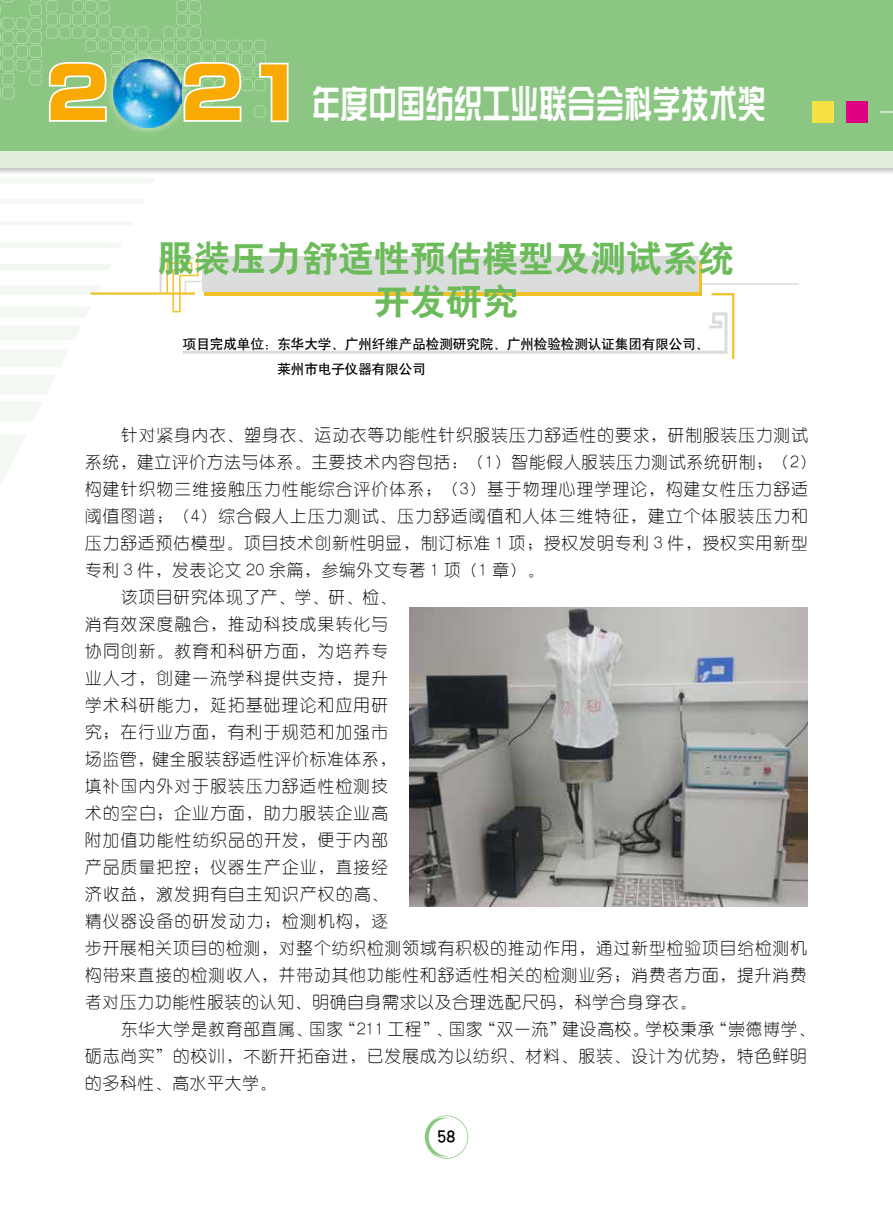
<style>
.page{position:relative;width:893px;height:1212px;background:#fff}
.page>*{position:absolute;margin:0;border:0;box-sizing:border-box;transform-origin:0 0}
.t1{font:88.65px "H Yk 1 gj";color:#f8aa02;scale:1.36 1}
.t2{font:37.8px "H Yk 1 gj";color:#fff;scale:.75 1}
.t3{font:36px/43.2px "H Yb 2 gj";color:#6cbb5a;text-align:center}
.t4{font:18px "H Yb 1 gj";color:#000}
.t5{font:16.5px "Hye 1 gj";letter-spacing:.07em;color:#000}
.t6{font:16.5px "Hye 1 gj";letter-spacing:.09em;color:#000}
.t7{font:13.5px/25.2px "H Yb 1 gj";color:#000}
</style>
<div class="page">
<div style="left:0;top:0;width:893px;height:152px;background:#8bc782"></div>
<div style="left:846px;top:101px;width:21px;height:22px;background:#dd017f"></div>
<div style="left:812px;top:101px;width:21px;height:22px;background:#f5e144"></div>
<svg style="left:880px;top:111px;width:13px;height:2px"></svg>
<div style="left:0;top:150px;width:893px;height:25px;background:#000;opacity:.25"></div>
<div style="left:0;top:152px;width:893px;height:16px;background:#e1efdc"></div>
<svg style="left:0;top:402px;width:42px;height:19px"></svg>
<svg style="left:0;top:375px;width:56px;height:19px"></svg>
<svg style="left:0;top:349px;width:69px;height:18px"></svg>
<svg style="left:0;top:326px;width:81px;height:14px"></svg>
<svg style="left:0;top:306px;width:88px;height:12px"></svg>
<svg style="left:0;top:285px;width:101px;height:10px"></svg>
<svg style="left:0;top:264px;width:112px;height:6px"></svg>
<svg style="left:0;top:243px;width:122px;height:5px"></svg>
<svg style="left:0;top:222px;width:133px;height:3px"></svg>
<svg style="left:0;top:199px;width:145px;height:4px"></svg>
<svg style="left:0;top:179px;width:155px;height:4px"></svg>
<svg style="left:0;top:435px;width:26px;height:51px"></svg>
<svg style="left:425px;top:1115px;width:43px;height:44px"></svg>
<svg style="left:0;top:0;width:289px;height:123px"></svg>
<div style="left:104px;top:50px;width:87px;height:87px;background:#fff;opacity:.75"></div>
<img style="left:114px;top:60px;width:68px;height:67px">
<hr style="left:697px;top:283px;width:102px;height:2px;background:#dbdddd">
<svg style="left:159px;top:254px;width:543px;height:37px;background:#dfe0dd"></svg>
<svg style="left:88px;top:291px;width:647px;height:69px"></svg>
<img style="left:410px;top:607px;width:398px;height:300px">
<h1 class="t1" style="left:48px;top:54px;width:191px">2 21</h1>
<h2 class="t2" style="left:312px;top:85px;width:607px">年度中国纺织工业联合会科学技术奖</h2>
<h3 class="t3" style="left:158px;top:236px;width:577px">服装压力舒适性预估模型及测试系统开发研究</h3>
<p class="t7" style="left:277px;top:331px;width:433px;text-indent:-95px">项目完成单位：东华大学、广州纤维产品检测研究院、广州检验检测认证集团有限公司、莱州市电子仪器有限公司</p>
<p class="t5" style="left:121px;top:426px;width:688px">针对紧身内衣、塑身衣、运动衣等功能性针织服装压力舒适性的要求，研制服装压力测试</p>
<p class="t5" style="left:85px;top:453px;width:733px">系统，建立评价方法与体系。主要技术内容包括：（1）智能假人服装压力测试系统研制；（2）</p>
<p class="t5" style="left:85px;top:480px;width:724px">构建针织物三维接触压力性能综合评价体系；（3）基于物理心理学理论，构建女性压力舒适</p>
<p class="t5" style="left:85px;top:507px;width:724px">阈值图谱；（4）综合假人上压力测试、压力舒适阈值和人体三维特征，建立个体服装压力和</p>
<p class="t5" style="left:85px;top:534px;width:724px">压力舒适预估模型。项目技术创新性明显，制订标准 1 项；授权发明专利 3 件，授权实用新型</p>
<p class="t5" style="left:85px;top:561px;width:460px">专利 3 件，发表论文 20 余篇，参编外文专著 1 项（1 章）。</p>
<p class="t5" style="left:121px;top:588px;width:277px">该项目研究体现了产、学、研、检、</p>
<p class="t5" style="left:85px;top:615px;width:305px">消有效深度融合，推动科技成果转化与</p>
<p class="t6" style="left:85px;top:642px;width:305px">协同创新。教育和科研方面，为培养专</p>
<p class="t6" style="left:85px;top:669px;width:305px">业人才，创建一流学科提供支持，提升</p>
<p class="t5" style="left:85px;top:696px;width:305px">学术科研能力，延拓基础理论和应用研</p>
<p class="t6" style="left:85px;top:723px;width:305px">究；在行业方面，有利于规范和加强市</p>
<p class="t5" style="left:85px;top:750px;width:313px">场监管，健全服装舒适性评价标准体系，</p>
<p class="t5" style="left:85px;top:777px;width:304px">填补国内外对于服装压力舒适性检测技</p>
<p class="t6" style="left:85px;top:804px;width:305px">术的空白；企业方面，助力服装企业高</p>
<p class="t5" style="left:85px;top:831px;width:305px">附加值功能性纺织品的开发，便于内部</p>
<p class="t6" style="left:85px;top:858px;width:305px">产品质量把控；仪器生产企业，直接经</p>
<p class="t6" style="left:85px;top:885px;width:305px">济收益，激发拥有自主知识产权的高、</p>
<p class="t6" style="left:85px;top:912px;width:305px">精仪器设备的研发动力；检测机构，逐</p>
<p class="t5" style="left:85px;top:939px;width:723px">步开展相关项目的检测，对整个纺织检测领域有积极的推动作用，通过新型检验项目给检测机</p>
<p class="t5" style="left:85px;top:966px;width:723px">构带来直接的检测收入，并带动其他功能性和舒适性相关的检测业务；消费者方面，提升消费</p>
<p class="t5" style="left:85px;top:993px;width:613px">者对压力功能性服装的认知、明确自身需求以及合理选配尺码，科学合身穿衣。</p>
<p class="t5" style="left:121px;top:1020px;width:695px">东华大学是教育部直属、国家“211 工程”、国家“双一流”建设高校。学校秉承“崇德博学、</p>
<p class="t5" style="left:85px;top:1047px;width:723px">砺志尚实”的校训，不断开拓奋进，已发展成为以纺织、材料、服装、设计为优势，特色鲜明</p>
<p class="t5" style="left:85px;top:1074px;width:193px">的多科性、高水平大学。</p>
<p class="t4" style="left:437px;top:1128px;width:19px">58</p>
</div>
